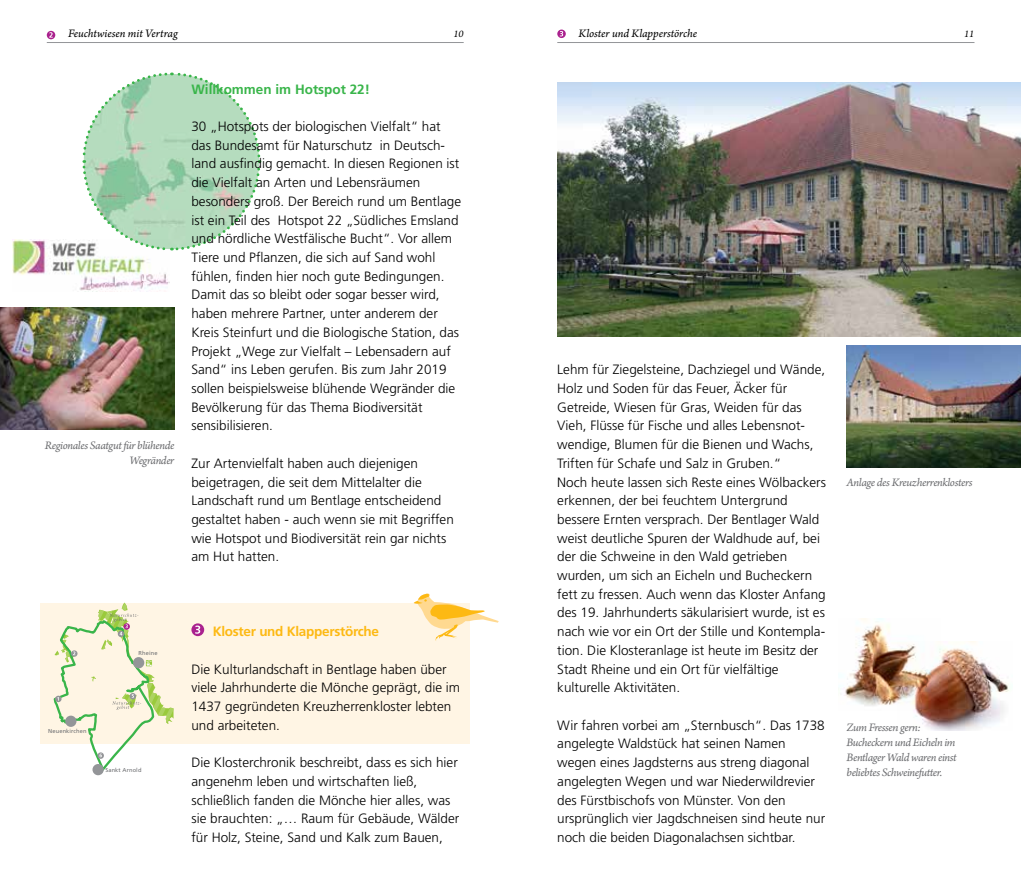
<style>
.page{position:relative;width:1021px;height:893px;background:#fff}
.page>*{position:absolute;margin:0;border:0;box-sizing:border-box;transform-origin:0 0}
.t1{font:300 13.5px/18.8px "Frutiger";color:#000}
.t2{font:700 13.5px "Frutiger";letter-spacing:-.02em;color:#fdb913}
.t3{font:700 13.5px "Frutiger";color:#39b54a}
.t4{font:12px/15px "Arno Pro Italic Sm Text";letter-spacing:-.035em;color:#6d6e71;text-align:right}
.t5{font:12px "Arno Pro Italic Sm Text";letter-spacing:-.005em;color:#000}
.t6{font:10.5px "Arno Pro Italic Sm Text";color:#000}
.t7{font:5.7px "Frutiger LT Std";letter-spacing:.02em;color:#6d6e71}
</style>
<div class="page">
<svg style="left:82px;top:72px;width:180px;height:179px"></svg>
<img style="left:0;top:308px;width:174px;height:121px">
<hr style="left:47px;top:42px;width:416px;height:1px;background:#939598">
<hr style="left:557px;top:42px;width:417px;height:1px;background:#939598">
<svg style="left:557px;top:30px;width:9px;height:8px"></svg>
<svg style="left:559px;top:31px;width:4px;height:5px"></svg>
<div style="left:40px;top:604px;width:430px;height:140px;background:#fff5e4"></div>
<div style="left:92px;top:764px;width:12px;height:11px;background:#939598;border-radius:50%"></div>
<svg style="left:52px;top:602px;width:121px;height:172px"></svg>
<svg style="left:191px;top:623px;width:13px;height:13px"></svg>
<svg style="left:195px;top:626px;width:5px;height:8px"></svg>
<img style="left:557px;top:82px;width:463px;height:255px">
<img style="left:846px;top:346px;width:174px;height:122px">
<img style="left:12px;top:240px;width:157px;height:51px">
<div style="left:47px;top:31px;width:8px;height:8px;background:#aa218e;border-radius:50%"></div>
<svg style="left:49px;top:32px;width:4px;height:6px"></svg>
<img style="left:844px;top:618px;width:53px;height:88px">
<svg style="left:414px;top:594px;width:85px;height:47px"></svg>
<img style="left:897px;top:642px;width:112px;height:88px">
<p class="t5" style="left:68px;top:27px;width:111px">Feuchtwiesen mit Vertrag</p>
<p class="t6" style="left:453px;top:28px;width:12px">10</p>
<p class="t4" style="left:45px;top:439px;width:131px">Regionales Saatgut für blühende<br>Wegränder</p>
<p class="t3" style="left:191px;top:81px;width:180px">Willkommen im Hotspot 22!</p>
<p class="t1" style="left:191px;top:117px;width:271px">30 „Hotspots der biologischen Vielfalt“ hat das Bundesamt für Naturschutz in Deutsch&shy;land ausfindig gemacht. In diesen Regionen ist die Vielfalt an Arten und Lebensräumen besonders groß. Der Bereich rund um Bentlage ist ein Teil des Hotspot 22 „Südliches Emsland und nördliche Westfälische Bucht“. Vor allem Tiere und Pflanzen, die sich auf Sand wohl fühlen, finden hier noch gute Bedingungen.<br>Damit das so bleibt oder sogar besser wird, haben mehrere Partner, unter anderem der Kreis Steinfurt und die Biologische Station, das Projekt „Wege zur Vielfalt – Lebensadern auf Sand“ ins Leben gerufen. Bis zum Jahr 2019 sollen beispielsweise blühende Wegränder die Bevölkerung für das Thema Biodiversität sensibilisieren.</p>
<p class="t1" style="left:191px;top:454px;width:264px">Zur Artenvielfalt haben auch diejenigen beigetragen, die seit dem Mittelalter die Landschaft rund um Bentlage entscheidend gestaltet haben - auch wenn sie mit Begriffen wie Hotspot und Biodiversität rein gar nichts am Hut hatten.</p>
<p class="t7" style="left:139px;top:650px;width:20px">Rheine</p>
<p class="t7" style="left:48px;top:727px;width:40px">Neuenkirchen</p>
<p class="t7" style="left:105px;top:767px;width:37px">Sankt Arnold</p>
<p class="t2" style="left:213px;top:623px;width:168px">Kloster und Klapperstörche</p>
<p class="t1" style="left:191px;top:660px;width:270px">Die Kulturlandschaft in Bentlage haben über viele Jahrhunderte die Mönche geprägt, die im 1437 gegründeten Kreuzherrenkloster lebten und arbeiteten.</p>
<p class="t1" style="left:191px;top:753px;width:269px">Die Klosterchronik beschreibt, dass es sich hier angenehm leben und wirtschaften ließ, schließlich fanden die Mönche hier alles, was sie brauchten: „… Raum für Gebäude, Wälder für Holz, Steine, Sand und Kalk zum Bauen,</p>
<p class="t5" style="left:578px;top:27px;width:120px">Kloster und Klapperstörche</p>
<p class="t6" style="left:964px;top:28px;width:12px">11</p>
<p class="t5" style="left:578px;top:27px;width:71px">Das Herrenho z</p>
<p class="t1" style="left:557px;top:360px;width:270px">Lehm für Ziegelsteine, Dachziegel und Wände, Holz und Soden für das Feuer, Äcker für Getreide, Wiesen für Gras, Weiden für das Vieh, Flüsse für Fische und alles Lebensnot&shy;wendige, Blumen für die Bienen und Wachs, Triften für Schafe und Salz in Gruben.“<br>Noch heute lassen sich Reste eines Wölbackers erkennen, der bei feuchtem Untergrund bessere Ernten versprach. Der Bentlager Wald weist deutliche Spuren der Waldhude auf, bei der die Schweine in den Wald getrieben wurden, um sich an Eicheln und Bucheckern fett zu fressen. Auch wenn das Kloster Anfang des 19. Jahrhunderts säkularisiert wurde, ist es nach wie vor ein Ort der Stille und Kontempla&shy;tion. Die Klosteranlage ist heute im Besitz der Stadt Rheine und ein Ort für vielfältige kulturelle Aktivitäten.</p>
<p class="t1" style="left:557px;top:716px;width:269px">Wir fahren vorbei am „Sternbusch“. Das 1738 angelegte Waldstück hat seinen Namen wegen eines Jagdsterns aus streng diagonal angelegten Wegen und war Niederwildrevier des Fürstbischofs von Münster. Von den ursprünglich vier Jagdschneisen sind heute nur noch die beiden Diagonalachsen sichtbar.</p>
<p class="t4" style="left:846px;top:476px;width:127px">Anlage des Kreuzherrenklosters</p>
<p class="t4" style="left:846px;top:720px;width:112px;text-align:left">Zum Fressen gern:<br>Bucheckern und Eicheln im<br>Bentlager Wald waren einst beliebtes Schweinefutter.</p>
</div>
